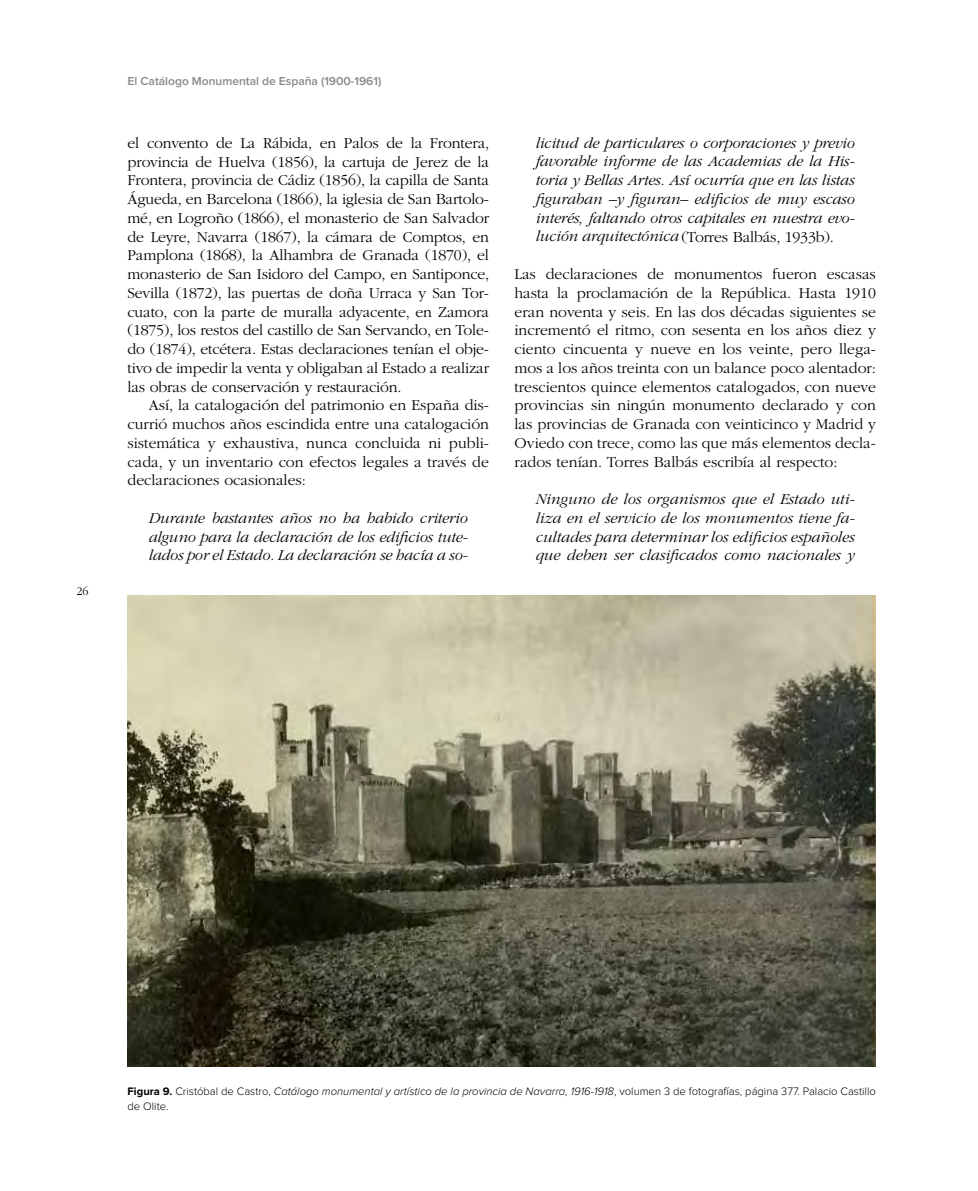
<style>
.page{position:relative;width:978px;height:1191px;background:#fff}
.page>*{position:absolute;margin:0;border:0;box-sizing:border-box;transform-origin:0 0}
.t1{font:300 15.75px/18.8px "ITC Garamond Std";color:#000;text-align:justify}
.t2{font:italic 300 15.75px/18.8px "ITC Garamond Std";letter-spacing:-.01em;color:#000;text-align:justify}
.t3{font:600 12px "Proxima Nova";color:#87888a}
.t4{font:300 12px "ITC Garamond Std";color:#000}
.t5{font:300 11.25px/15px "Proxima Nova";color:#000}
.s1{font-style:normal}
.s2{font-weight:700}
.s3{font-style:italic}
</style>
<div class="page">
<img style="left:128px;top:595px;width:748px;height:471px">
<p class="t4" style="left:77px;top:585px;width:13px">26</p>
<p class="t3" style="left:128px;top:76px;width:255px">El Catálogo Monumental de España (1900-1961)</p>
<p class="t1" style="left:128px;top:134px;width:363px">el convento de La Rábida, en Palos de la Frontera, provincia de Huelva (1856), la cartuja de Jerez de la Frontera, provincia de Cádiz (1856), la capilla de Santa Águeda, en Barcelona (1866), la iglesia de San Bartolo&shy;mé, en Logroño (1866), el monasterio de San Salvador de Leyre, Navarra (1867), la cámara de Comptos, en Pamplona (1868), la Alhambra de Granada (1870), el monasterio de San Isidoro del Campo, en Santiponce, Sevilla (1872), las puertas de doña Urraca y San Tor&shy;cuato, con la parte de muralla adyacente, en Zamora (1875), los restos del castillo de San Servando, en Tole&shy;do (1874), etcétera. Estas declaraciones tenían el obje&shy;tivo de impedir la venta y obligaban al Estado a realizar las obras de conservación y restauración.</p>
<p class="t1" style="left:128px;top:396px;width:363px;text-indent:21px">Así, la catalogación del patrimonio en España dis&shy;currió muchos años escindida entre una catalogación sistemática y exhaustiva, nunca concluida ni publi&shy;cada, y un inventario con efectos legales a través de declaraciones ocasionales:</p>
<p class="t2" style="left:149px;top:508px;width:320px">Durante bastantes años no ha habido criterio alguno para la declaración de los edificios tute&shy;lados por el Estado. La declaración se hacía a so-</p>
<p class="t2" style="left:536px;top:133px;width:320px">licitud de particulares o corporaciones y previo favorable informe de las Academias de la His&shy;toria y Bellas Artes. Así ocurría que en las listas figuraban –y figuran– edificios de muy escaso interés, faltando otros capitales en nuestra evo&shy;lución arquitectónica <span class="s1">(Torres Balbás, 1933b).</span></p>
<p class="t1" style="left:514px;top:265px;width:363px">Las declaraciones de monumentos fueron escasas hasta la proclamación de la República. Hasta 1910 eran noventa y seis. En las dos décadas siguientes se incrementó el ritmo, con sesenta en los años diez y ciento cincuenta y nueve en los veinte, pero llega&shy;mos a los años treinta con un balance poco alentador: trescientos quince elementos catalogados, con nueve provincias sin ningún monumento declarado y con las provincias de Granada con veinticinco y Madrid y Oviedo con trece, como las que más elementos decla&shy;rados tenían. Torres Balbás escribía al respecto:</p>
<p class="t2" style="left:536px;top:490px;width:320px">Ninguno de los organismos que el Estado uti&shy;liza en el servicio de los monumentos tiene fa&shy;cultades para determinar los edificios españoles que deben ser clasificados como nacionales y</p>
<p class="t5" style="left:128px;top:1083px;width:750px"><span class="s2">Figura 9.</span> Cristóbal de Castro, <span class="s3">Catálogo monumental y artístico de la provincia de Navarra, 1916-1918</span>, volumen 3 de fotografías, página 377. Palacio Castillo de Olite.</p>
</div>
